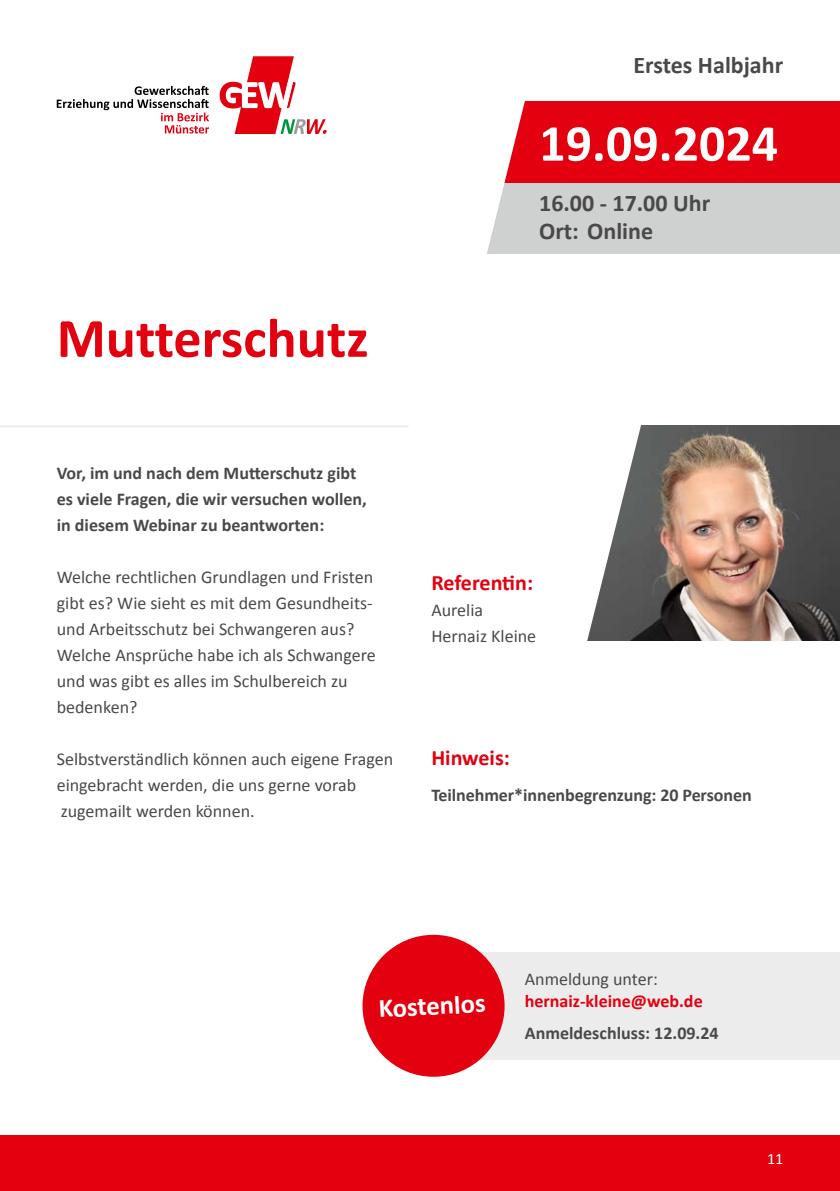
<style>
.page{position:relative;width:840px;height:1191px;background:#fff}
.page>*{position:absolute;margin:0;border:0;box-sizing:border-box;transform-origin:0 0}
.t1{font:700 56px "Calibri";color:#e3000f}
.t2{font:700 52px "Calibri";color:#fff}
.t3{font:700 26.6px "Calibri";color:#fff}
.t4{font:700 24px/28px "Calibri";color:#494948}
.t5{font:700 22px "Calibri";letter-spacing:-.005em;color:#e3000f}
.t6{font:18px/26px "Calibri";color:#494948}
.t7{font:700 18px/26px "Calibri";color:#494948}
.t8{font:700 18px "Calibri";color:#e3000f}
.t9{font:16px "Calibri";color:#fff}
</style>
<div class="page">
<div style="left:0;top:1135px;width:839px;height:56px;background:#e3000f"></div>
<hr style="left:0;top:425px;width:408px;height:2px;background:#ececed">
<div style="left:417px;top:183px;width:422px;height:71px;background:#cfd0d0"></div>
<div style="left:418px;top:102px;width:421px;height:81px;background:#e3000f"></div>
<svg style="left:417px;top:101px;width:132px;height:153px;fill:#fff"></svg>
<img style="left:648px;top:425px;width:191px;height:216px">
<svg style="left:587px;top:425px;width:61px;height:216px"></svg>
<div style="left:426px;top:952px;width:413px;height:107px;background:#ececed"></div>
<div style="left:362px;top:934px;width:142px;height:142px;background:#e3000f;border-radius:50%"></div>
<svg style="left:219px;top:56px;width:107px;height:78px"></svg>
<svg style="left:57px;top:86px;width:152px;height:48px"></svg>
<h3 class="t4" style="left:633px;top:50px;width:151px">Erstes Halbjahr</h3>
<h2 class="t2" style="left:539px;top:107px;width:240px">19.09.2024</h2>
<h1 class="t1" style="left:57px;top:298px;width:313px">Mutterschutz</h1>
<h3 class="t4" style="left:539px;top:188px;width:172px">16.00 - 17.00 Uhr<br>Ort: Online</h3>
<p class="t7" style="left:57px;top:459px;width:311px">Vor, im und nach dem Mutterschutz gibt es viele Fragen, die wir versuchen wollen, in diesem Webinar zu beantworten:</p>
<p class="t6" style="left:57px;top:563px;width:320px">Welche rechtlichen Grundlagen und Fristen gibt es? Wie sieht es mit dem Gesundheits&shy;und Arbeitsschutz bei Schwangeren aus?<br>Welche Ansprüche habe ich als Schwangere und was gibt es alles im Schulbereich zu bedenken?</p>
<p class="t6" style="left:57px;top:745px;width:338px">Selbstverständlich können auch eigene Fragen eingebracht werden, die uns gerne vorab zugemailt werden können.</p>
<p class="t5" style="left:431px;top:566px;width:103px">Referentin:</p>
<p class="t6" style="left:431px;top:596px;width:106px">Aurelia<br>Hernaiz Kleine</p>
<p class="t5" style="left:431px;top:742px;width:80px">Hinweis:</p>
<p class="t7" style="left:431px;top:781px;width:321px">Teilnehmer*innenbegrenzung: 20 Personen</p>
<h3 class="t3" style="left:377px;top:990px;width:109px;rotate:-3deg">Kostenlos</h3>
<p class="t6" style="left:524px;top:965px;width:134px">Anmeldung unter:</p>
<p class="t8" style="left:524px;top:987px;width:179px">hernaiz-kleine@web.de</p>
<p class="t7" style="left:524px;top:1019px;width:195px">Anmeldeschluss: 12.09.24</p>
<p class="t9" style="left:766px;top:1147px;width:18px">11</p>
</div>
